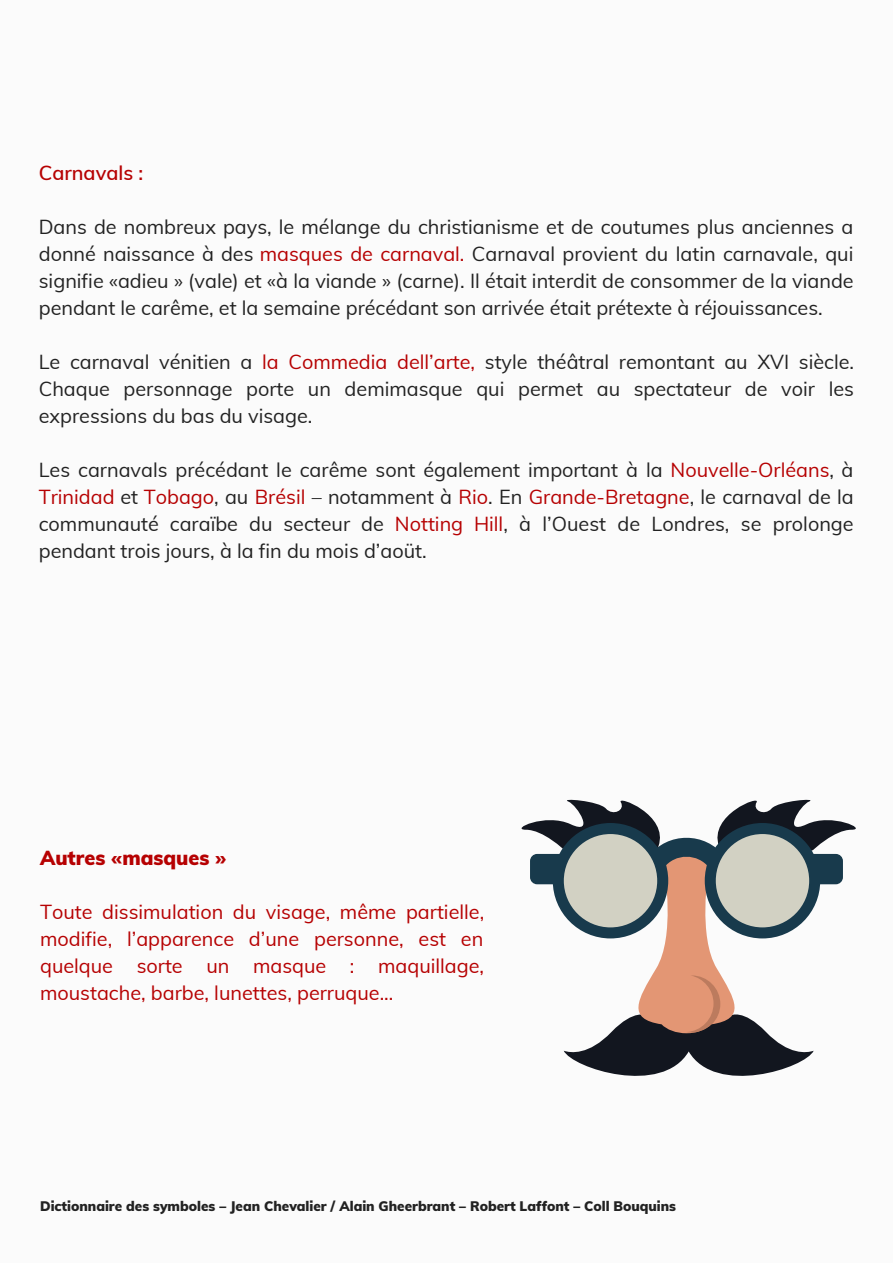
<style>
.page{position:relative;width:893px;height:1264px;background:#fff}
.page>*{position:absolute;margin:0;border:0;box-sizing:border-box;transform-origin:0 0}
.t1{font:19.8px/27px "Muli";color:#222;text-align:justify}
.t2{font:19.8px/27px "Muli";color:#b60102;text-align:justify}
.t3{font:900 19.8px "Muli";color:#b60102}
.t4{font:600 19.8px "Muli";color:#b60102}
.t5{font:900 13.5px "Muli";color:#222}
.s1{color:#b60102}
</style>
<div class="page">
<div style="left:0;top:0;width:892px;height:1262px;background:#fbfbfb"></div>
<svg style="left:521px;top:799px;width:335px;height:277px"></svg>
<p class="t4" style="left:39px;top:160px;width:106px">Carnavals :</p>
<p class="t1" style="left:39px;top:213px;width:816px">Dans de nombreux pays, le mélange du christianisme et de coutumes plus anciennes a donné naissance à des <span class="s1">masques de carnaval.</span> Carnaval provient du latin carnavale, qui signifie «adieu » (vale) et «à la viande » (carne). Il était interdit de consommer de la viande pendant le carême, et la semaine précédant son arrivée était prétexte à réjouissances.</p>
<p class="t1" style="left:39px;top:348px;width:816px">Le carnaval vénitien a <span class="s1">la Commedia dell’arte,</span> style théâtral remontant au XVI siècle.<br>Chaque personnage porte un demimasque qui permet au spectateur de voir les expressions du bas du visage.</p>
<p class="t1" style="left:39px;top:456px;width:816px">Les carnavals précédant le carême sont également important à la <span class="s1">Nouvelle-Orléans</span>, à <span class="s1">Trinidad</span> et <span class="s1">Tobago</span>, au <span class="s1">Brésil</span> – notamment à <span class="s1">Rio</span>. En <span class="s1">Grande-Bretagne</span>, le carnaval de la communauté caraïbe du secteur de <span class="s1">Notting Hill</span>, à l’Ouest de Londres, se prolonge pendant trois jours, à la fin du mois d’aoüt.</p>
<p class="t3" style="left:40px;top:844px;width:188px">Autres «masques »</p>
<p class="t2" style="left:40px;top:897px;width:445px">Toute dissimulation du visage, même partielle, modifie, l’apparence d’une personne, est en quelque sorte un masque : maquillage, moustache, barbe, lunettes, perruque...</p>
<p class="t5" style="left:40px;top:1197px;width:637px">Dictionnaire des symboles – Jean Chevalier / Alain Gheerbrant – Robert Laffont – Coll Bouquins</p>
</div>
